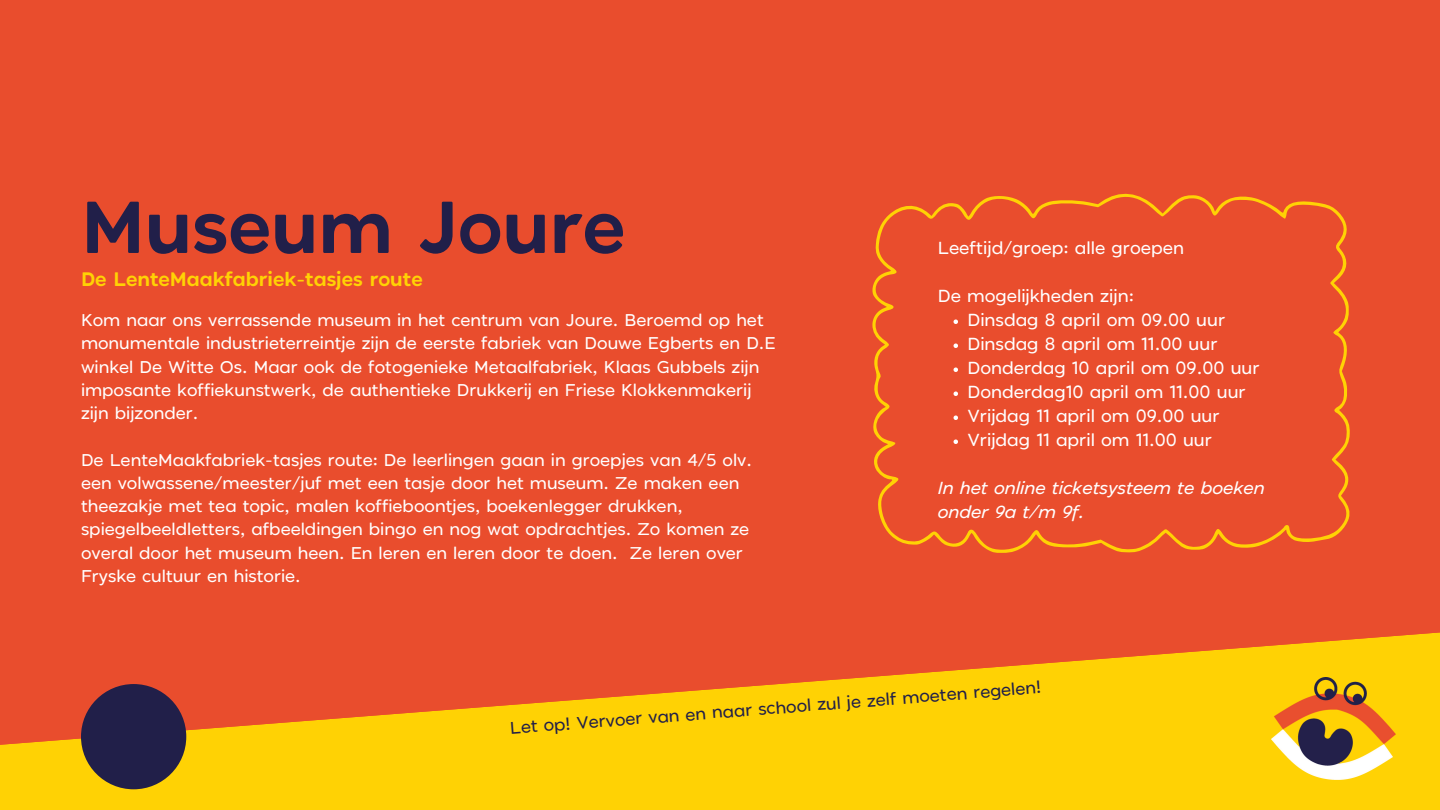
<style>
.page{position:relative;width:1440px;height:810px;background:#e94d2d}
.page>*{position:absolute;margin:0;border:0;box-sizing:border-box;transform-origin:0 0}
.t1{font:700 73.3px "JT Marnie";color:#211f49}
.t2{font:700 19.5px "JT Marnie";color:#ffd204}
.t3{font:500 17.4px "JT Marnie";color:#fff}
.t4{font:italic 500 17.4px/24px "JT Marnie";color:#fff}
.t5{font:500 17px/23.2px "JT Marnie";color:#fff}
.t6{font:500 17px "JT Marnie";color:#211f49}
</style>
<div class="page">
<svg style="left:0;top:632px;width:1440px;height:178px;fill:#ffd204"></svg>
<div style="left:81px;top:684px;width:105px;height:105px;background:#211f49;border-radius:50%"></div>
<svg style="left:872px;top:193px;width:478px;height:360px"></svg>
<svg style="left:954px;top:320px;width:4px;height:4px"></svg>
<svg style="left:954px;top:344px;width:4px;height:4px"></svg>
<svg style="left:954px;top:368px;width:4px;height:4px"></svg>
<svg style="left:954px;top:392px;width:4px;height:4px"></svg>
<svg style="left:954px;top:416px;width:4px;height:4px"></svg>
<svg style="left:954px;top:440px;width:4px;height:4px"></svg>
<img style="left:1271px;top:678px;width:125px;height:102px">
<h1 class="t1" style="left:81px;top:194px;width:546px">Museum Joure</h1>
<p class="t2" style="left:81px;top:270px;width:343px">De LenteMaakfabriek-tasjes route</p>
<h2 class="t5" style="left:81px;top:309px;width:696px">Kom naar ons verrassende museum in het centrum van Joure. Beroemd op het monumentale industrieterreintje zijn de eerste fabriek van Douwe Egberts en D.E winkel De Witte Os. Maar ook de fotogenieke Metaalfabriek, Klaas Gubbels zijn imposante koffiekunstwerk, de authentieke Drukkerij en Friese Klokkenmakerij zijn bijzonder.</h2>
<p class="t5" style="left:81px;top:449px;width:672px">De LenteMaakfabriek-tasjes route: De leerlingen gaan in groepjes van 4/5 olv. een volwassene/meester/juf met een tasje door het museum. Ze maken een theezakje met tea topic, malen koffieboontjes, boekenlegger drukken, spiegelbeeldletters, afbeeldingen bingo en nog wat opdrachtjes. Zo komen ze overal door het museum heen. En leren en leren door te doen. Ze leren over Fryske cultuur en historie.</p>
<p class="t3" style="left:938px;top:240px;width:248px">Leeftijd/groep: alle groepen</p>
<p class="t3" style="left:938px;top:288px;width:198px">De mogelijkheden zijn:</p>
<p class="t3" style="left:967px;top:312px;width:259px">Dinsdag 8 april om 09.00 uur</p>
<p class="t3" style="left:967px;top:336px;width:252px">Dinsdag 8 april om 11.00 uur</p>
<p class="t3" style="left:967px;top:360px;width:294px">Donderdag 10 april om 09.00 uur</p>
<p class="t3" style="left:967px;top:384px;width:280px">Donderdag10 april om 11.00 uur</p>
<p class="t3" style="left:967px;top:408px;width:254px">Vrijdag 11 april om 09.00 uur</p>
<p class="t3" style="left:967px;top:432px;width:246px">Vrijdag 11 april om 11.00 uur</p>
<p class="t4" style="left:938px;top:477px;width:329px">In het online ticketsysteem te boeken onder 9a t/m 9f.</p>
<p class="t6" style="left:509px;top:719px;width:534px;rotate:-4deg">Let op! Vervoer van en naar school zul je zelf moeten regelen!</p>
</div>
